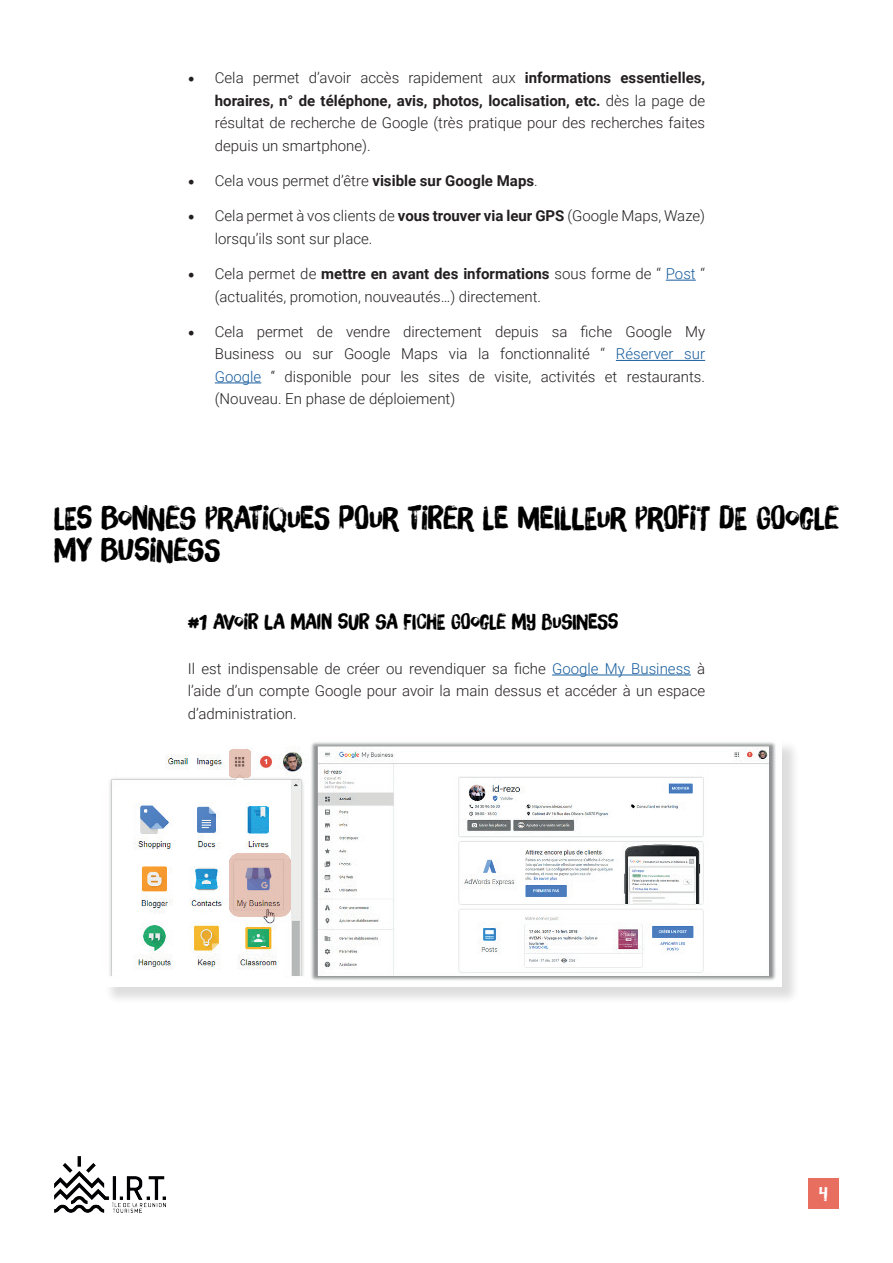
<style>
.page{position:relative;width:893px;height:1263px;background:#fff}
.page>*{position:absolute;margin:0;border:0;box-sizing:border-box;transform-origin:0 0}
.t1{font:31.5px/31.5px "Brush Up";color:#000}
.t2{font:21px "Brush Up";color:#000}
.t3{font:19.5px "Brush Up";color:#fff}
.t4{font:300 15px/22.5px "Roboto";color:#231f20;text-align:justify}
.s1{font-family:"Minion Pro";font-weight:400;font-size:18px}
.s2{font-weight:700}
.s3{color:#175d9e}
</style>
<div class="page">
<div style="left:808px;top:1178px;width:31px;height:31px;background:#e86e60"></div>
<img style="left:54px;top:1156px;width:112px;height:56px">
<hr style="left:552px;top:675px;width:139px;height:1px;background:#175d9e">
<hr style="left:666px;top:280px;width:30px;height:1px;background:#175d9e">
<hr style="left:616px;top:360px;width:89px;height:1px;background:#175d9e">
<hr style="left:215px;top:383px;width:46px;height:1px;background:#175d9e">
<div style="left:104px;top:740px;width:696px;height:265px;background:#231f20;opacity:.15"></div>
<img style="left:104px;top:740px;width:677px;height:246px">
<p class="t4" style="left:215px;top:66px;width:492px;text-indent:-27px"><span class="s1">•</span> Cela permet d’avoir accès rapidement aux <span class="s2">informations essentielles, horaires, n° de téléphone, avis, photos, localisation, etc.</span> dès la page de résultat de recherche de Google (très pratique pour des recherches faites depuis un smartphone).</p>
<p class="t4" style="left:188px;top:169px;width:351px"><span class="s1">•</span> Cela vous permet d’être <span class="s2">visible sur Google Maps</span>.</p>
<p class="t4" style="left:215px;top:204px;width:492px;text-indent:-27px"><span class="s1">•</span> Cela permet à vos clients de <span class="s2">vous trouver via leur GPS</span> (Google Maps, Waze) lorsqu’ils sont sur place.</p>
<p class="t4" style="left:215px;top:262px;width:492px;text-indent:-27px"><span class="s1">•</span> Cela permet de <span class="s2">mettre en avant des informations</span> sous forme de ‘‘ <span class="s3">Post</span> ‘‘ (actualités, promotion, nouveautés…) directement.</p>
<p class="t4" style="left:215px;top:320px;width:492px;text-indent:-27px"><span class="s1">•</span> Cela permet de vendre directement depuis sa fiche Google My Business ou sur Google Maps via la fonctionnalité ‘‘ <span class="s3">Réserver sur Google</span> ‘‘ disponible pour les sites de visite, activités et restaurants. (Nouveau. En phase de déploiement)</p>
<h1 class="t1" style="left:54px;top:502px;width:786px">LES BONNES PRATIQUES POUR TIRER LE MEILLEUR PROFIT DE GOOGLE<br>MY BUSINESS</h1>
<h2 class="t2" style="left:188px;top:609px;width:432px">#1 AVOIR LA MAIN SUR SA FICHE GOOGLE MY BUSINESS</h2>
<p class="t4" style="left:188px;top:657px;width:519px">Il est indispensable de créer ou revendiquer sa fiche <span class="s3">Google My Business</span> à l’aide d’un compte Google pour avoir la main dessus et accéder à un espace d’administration.</p>
<h3 class="t3" style="left:819px;top:1181px;width:10px">4</h3>
</div>
